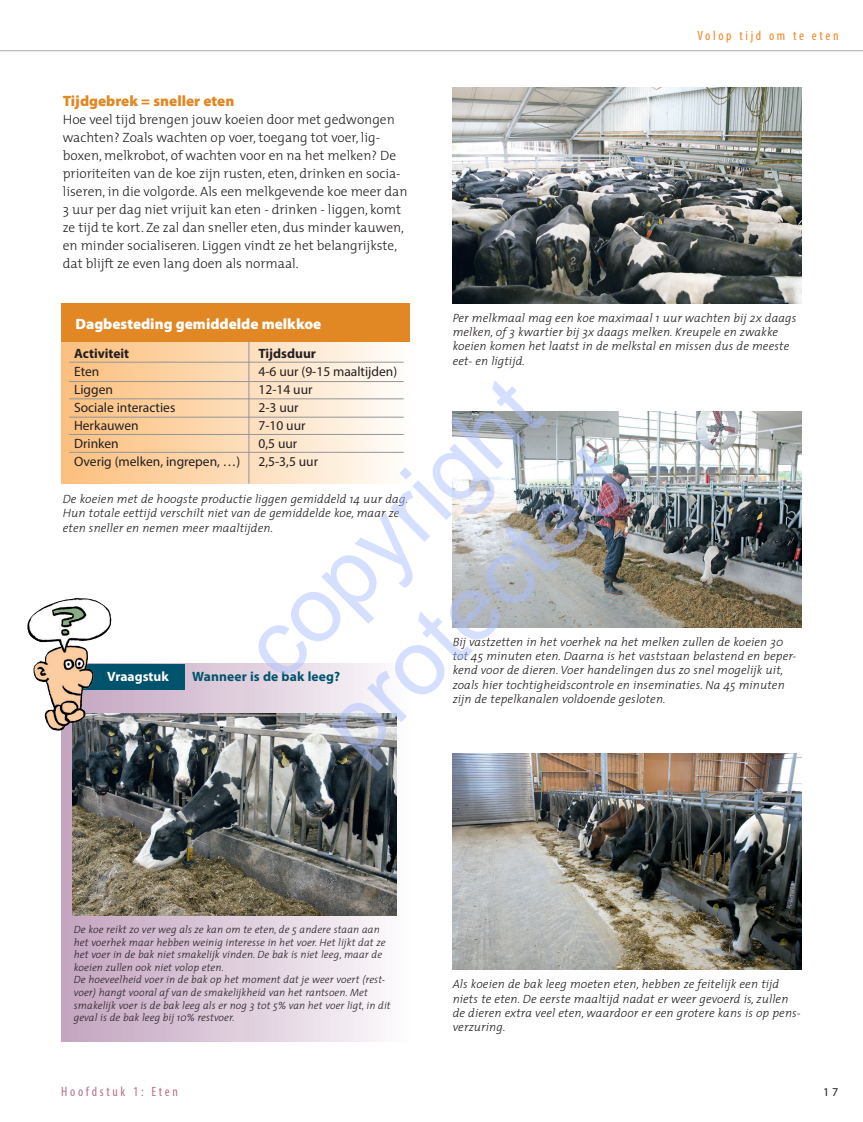
<style>
.page{position:relative;width:863px;height:1122px;background:#fff}
.page>*{position:absolute;margin:0;border:0;box-sizing:border-box;transform-origin:0 0}
.t1{font:92.55px/111px "Arial";color:rgb(171 191 255/.5)}
.t2{font:900 15px "Myriad Pro";color:#fff}
.t3{font:900 15px "Myriad Pro";color:#e18825}
.t4{font:300 13.5px/18px "The Mix";color:#231f20}
.t5{font:13.5px/18px "Myriad Pro";color:#231f20}
.t6{font:700 13.5px "Myriad Pro";color:#231f20}
.t7{font:700 13.5px "Myriad Pro";letter-spacing:.01em;color:#00536d}
.t8{font:condensed 13.5px "Myriad Pro";letter-spacing:.2em;color:#f58423}
.t9{font:condensed 13.5px "Myriad Pro";letter-spacing:.2em;color:#b7728d}
.t10{font:700 13.5px "Myriad Pro";color:#fff}
.t11{font:italic 300 12px/14.4px "The Mix";letter-spacing:.01em;color:#231f20}
.t12{font:12px "Myriad Pro";color:#231f20}
.t13{font:italic 300 10.5px/12.6px "The Mix";letter-spacing:.01em;color:#231f20}
</style>
<div class="page">
<hr style="left:0;top:50px;width:862px;height:1px;background:#a8a9ad">
<img style="left:452px;top:87px;width:349px;height:216px">
<img style="left:452px;top:411px;width:349px;height:216px">
<img style="left:452px;top:753px;width:349px;height:216px">
<div style="left:61px;top:664px;width:349px;height:377px;background:linear-gradient(to right,#c1a1bc,#fdfbfd)"></div>
<svg style="left:57px;top:664px;width:128px;height:25px;background:#376a74"></svg>
<img style="left:72px;top:713px;width:324px;height:202px">
<svg style="left:61px;top:341px;width:349px;height:143px;background:#fbdbb8"></svg>
<div style="left:61px;top:303px;width:349px;height:38px;background:#e18825"></div>
<hr style="left:248px;top:341px;width:1px;height:143px;background:#939598">
<hr style="left:69px;top:362px;width:334px;height:1px;background:#939598">
<hr style="left:69px;top:381px;width:334px;height:1px;background:#939598">
<hr style="left:69px;top:398px;width:334px;height:1px;background:#939598">
<hr style="left:69px;top:417px;width:334px;height:1px;background:#939598">
<hr style="left:69px;top:434px;width:334px;height:1px;background:#939598">
<hr style="left:69px;top:452px;width:334px;height:1px;background:#939598">
<img style="left:27px;top:598px;width:53px;height:64px">
<p class="t3" style="left:63px;top:90px;width:173px">Tijdgebrek = sneller eten</p>
<p class="t4" style="left:63px;top:109px;width:346px">Hoe veel tijd brengen jouw koeien door met gedwongen wachten? Zoals wachten op voer, toegang tot voer, lig&shy;boxen, melkrobot, of wachten voor en na het melken? De prioriteiten van de koe zijn rusten, eten, drinken en socia&shy;liseren, in die volgorde. Als een melkgevende koe meer dan 3 uur per dag niet vrijuit kan eten - drinken - liggen, komt ze tijd te kort. Ze zal dan sneller eten, dus minder kauwen, en minder socialiseren. Liggen vindt ze het belangrijkste, dat blijft ze even lang doen als normaal.</p>
<p class="t8" style="left:697px;top:28px;width:143px">Volop tijd om te eten</p>
<p class="t11" style="left:452px;top:310px;width:345px">Per melkmaal mag een koe maximaal 1 uur wachten bij 2x daags melken, of 3 kwartier bij 3x daags melken. Kreupele en zwakke koeien komen het laatst in de melkstal en missen dus de meeste eet- en ligtijd.</p>
<p class="t2" style="left:75px;top:313px;width:247px">Dagbesteding gemiddelde melkkoe</p>
<p class="t6" style="left:258px;top:344px;width:59px">Tijdsduur</p>
<p class="t5" style="left:258px;top:362px;width:140px">4-6 uur (9-15 maaltijden)<br>12-14 uur<br>2-3 uur<br>7-10 uur<br>0,5 uur<br>2,5-3,5 uur</p>
<p class="t6" style="left:74px;top:344px;width:57px">Activiteit</p>
<p class="t5" style="left:74px;top:362px;width:168px">Eten<br>Liggen<br>Sociale interacties<br>Herkauwen<br>Drinken<br>Overig (melken, ingrepen, …)</p>
<h1 class="t1" style="left:220px;top:623px;width:387px;rotate:-45deg">copyright protected</h1>
<p class="t11" style="left:63px;top:491px;width:347px">De koeien met de hoogste productie liggen gemiddeld 14 uur dag.<br>Hun totale eettijd verschilt niet van de gemiddelde koe, maar ze eten sneller en nemen meer maaltijden.</p>
<p class="t11" style="left:452px;top:634px;width:345px">Bij vastzetten in het voerhek na het melken zullen de koeien 30 tot 45 minuten eten. Daarna is het vaststaan belastend en beper&shy;kend voor de dieren. Voer handelingen dus zo snel mogelijk uit, zoals hier tochtigheidscontrole en inseminaties. Na 45 minuten zijn de tepelkanalen voldoende gesloten.</p>
<p class="t10" style="left:107px;top:668px;width:63px">Vraagstuk</p>
<p class="t7" style="left:192px;top:668px;width:149px">Wanneer is de bak leeg?</p>
<p class="t13" style="left:74px;top:923px;width:318px">De koe reikt zo ver weg als ze kan om te eten, de 5 andere staan aan het voerhek maar hebben weinig interesse in het voer. Het lijkt dat ze het voer in de bak niet smakelijk vinden. De bak is niet leeg, maar de koeien zullen ook niet volop eten.<br>De hoeveelheid voer in de bak op het moment dat je weer voert (rest&shy;voer) hangt vooral af van de smakelijkheid van het rantsoen. Met smakelijk voer is de bak leeg als er nog 3 tot 5% van het voer ligt, in dit geval is de bak leeg bij 10% restvoer.</p>
<p class="t11" style="left:452px;top:976px;width:349px">Als koeien de bak leeg moeten eten, hebben ze feitelijk een tijd niets te eten. De eerste maaltijd nadat er weer gevoerd is, zullen de dieren extra veel eten, waardoor er een grotere kans is op pens&shy;verzuring.</p>
<p class="t9" style="left:61px;top:1083px;width:118px">Hoofdstuk 1: Eten</p>
<p class="t12" style="left:823px;top:1084px;width:17px">17</p>
</div>
